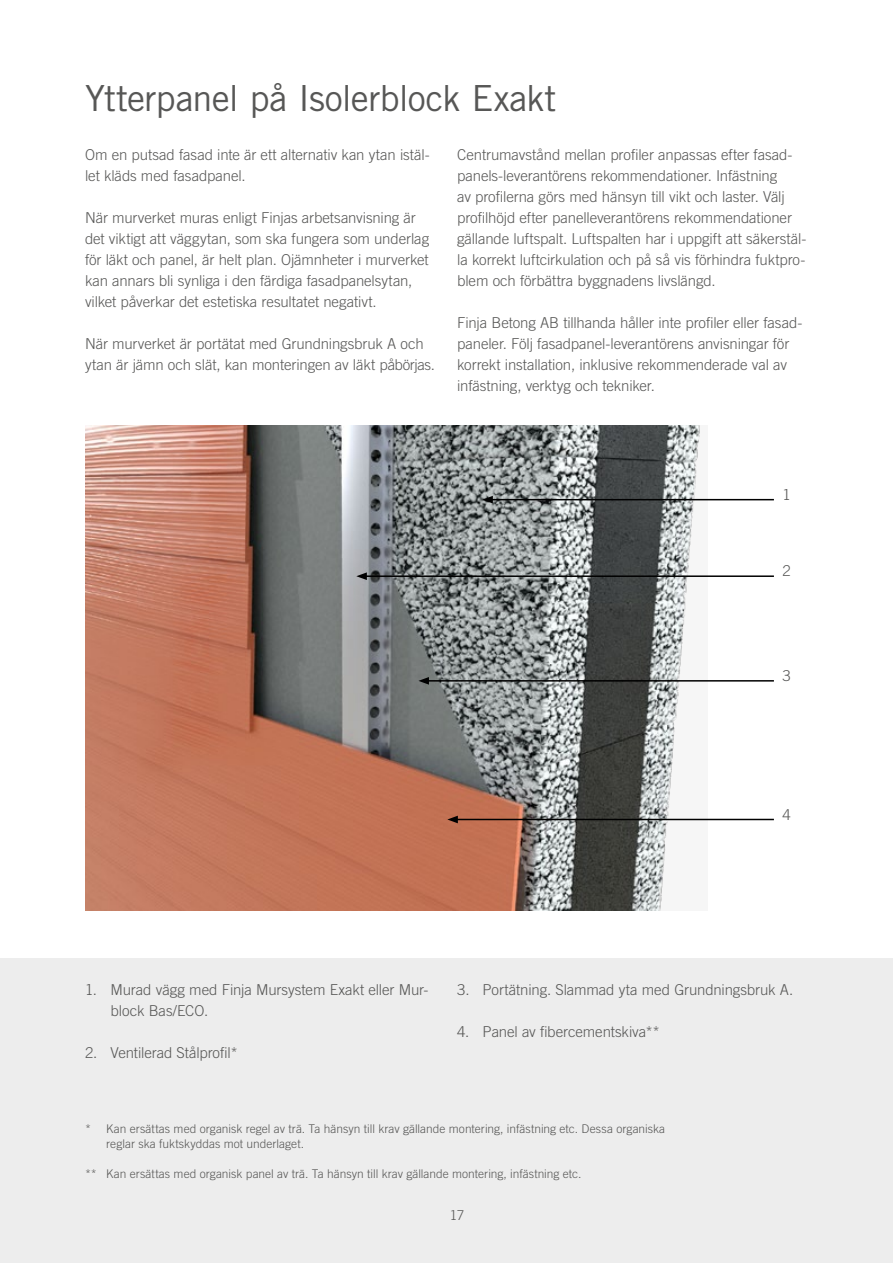
<style>
.page{position:relative;width:893px;height:1263px;background:#fff}
.page>*{position:absolute;margin:0;border:0;box-sizing:border-box;transform-origin:0 0}
.t1{font:36px "Trade Gothic LT Std";letter-spacing:-.02em;color:#575756}
.t2{font:300 15px/21px "Trade Gothic LT Std";letter-spacing:-.01em;color:#575756}
.t3{font:300 13.5px "Trade Gothic LT Std";color:#575756}
.t4{font:300 12px/15px "Trade Gothic LT Std";color:#575756}
</style>
<div class="page">
<div style="left:0;top:958px;width:893px;height:305px;background:#ededed"></div>
<img style="left:85px;top:425px;width:617px;height:486px">
<hr style="left:490px;top:499px;width:284px;height:1px;background:#000">
<svg style="left:482px;top:496px;width:11px;height:7px"></svg>
<hr style="left:365px;top:575px;width:409px;height:2px;background:#000">
<svg style="left:356px;top:572px;width:11px;height:8px"></svg>
<hr style="left:427px;top:680px;width:347px;height:2px;background:#000">
<svg style="left:418px;top:677px;width:11px;height:8px"></svg>
<hr style="left:456px;top:819px;width:318px;height:1px;background:#000">
<svg style="left:447px;top:816px;width:11px;height:7px"></svg>
<h1 class="t1" style="left:85px;top:76px;width:473px">Ytterpanel på Isolerblock Exakt</h1>
<p class="t2" style="left:85px;top:144px;width:346px">Om en putsad fasad inte är ett alternativ kan ytan istäl&shy;let kläds med fasadpanel.</p>
<p class="t2" style="left:85px;top:207px;width:346px">När murverket muras enligt Finjas arbetsanvisning är det viktigt att väggytan, som ska fungera som underlag för läkt och panel, är helt plan. Ojämnheter i murverket kan annars bli synliga i den färdiga fasadpanelsytan, vilket påverkar det estetiska resultatet negativt.</p>
<p class="t2" style="left:85px;top:333px;width:351px">När murverket är portätat med Grundningsbruk A och ytan är jämn och slät, kan monteringen av läkt påbörjas.</p>
<p class="t2" style="left:457px;top:144px;width:351px">Centrumavstånd mellan profiler anpassas efter fasad&shy;panels-leverantörens rekommendationer. Infästning<br>av profilerna görs med hänsyn till vikt och laster. Välj profilhöjd efter panelleverantörens rekommendationer gällande luftspalt. Luftspalten har i uppgift att säkerstäl&shy;la korrekt luftcirkulation och på så vis förhindra fuktpro&shy;blem och förbättra byggnadens livslängd.</p>
<p class="t2" style="left:457px;top:312px;width:347px">Finja Betong AB tillhanda håller inte profiler eller fasad&shy;paneler. Följ fasadpanel-leverantörens anvisningar för korrekt installation, inklusive rekommenderade val av infästning, verktyg och tekniker.</p>
<p class="t2" style="left:782px;top:484px;width:10px">1</p>
<p class="t2" style="left:782px;top:560px;width:10px">2</p>
<p class="t2" style="left:782px;top:665px;width:10px">3</p>
<p class="t2" style="left:782px;top:804px;width:10px">4</p>
<p class="t2" style="left:111px;top:978px;width:319px;text-indent:-26px">1. Murad vägg med Finja Mursystem Exakt eller Mur&shy;block Bas/ECO.</p>
<p class="t2" style="left:85px;top:1041px;width:154px">2. Ventilerad Stålprofil*</p>
<p class="t2" style="left:457px;top:978px;width:338px">3. Portätning. Slammad yta med Grundningsbruk A.</p>
<p class="t2" style="left:457px;top:1020px;width:204px">4. Panel av fibercementskiva**</p>
<p class="t4" style="left:106px;top:1121px;width:560px;text-indent:-21px">* Kan ersättas med organisk regel av trä. Ta hänsyn till krav gällande montering, infästning etc. Dessa organiska reglar ska fuktskyddas mot underlaget.</p>
<p class="t4" style="left:85px;top:1166px;width:498px">** Kan ersättas med organisk panel av trä. Ta hänsyn till krav gällande montering, infästning etc.</p>
<p class="t3" style="left:450px;top:1207px;width:16px">17</p>
</div>
